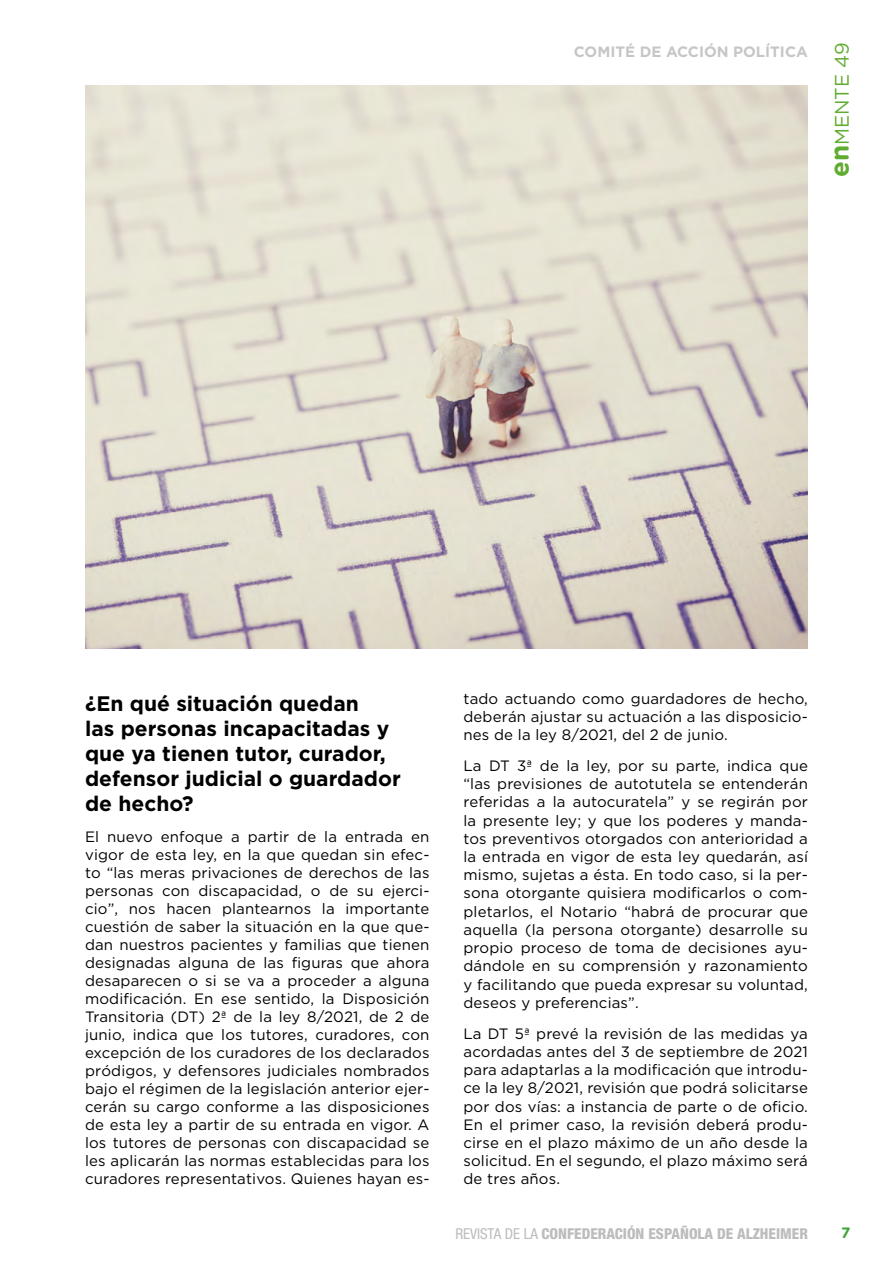
<style>
.page{position:relative;width:893px;height:1263px;background:#fff}
.page>*{position:absolute;margin:0;border:0;box-sizing:border-box;transform-origin:0 0}
.t1{font:700 21px/25.2px "Gotham";color:#000}
.t2{font:19.5px "Gotham";color:#60ac30}
.t3{font:15px/18.1px "Gotham";letter-spacing:.01em;color:#000;text-align:justify}
.t4{font:800 condensed 15px "Helvetica Neue LT Std";color:#bcbcbc}
.t5{font:700 15px "Gotham";color:#c6c6c6}
.t6{font:700 15px "Gotham Rounded";color:#3fa535}
.s1{font-family:"Gotham Rounded";font-weight:700;font-size:25.95px}
.s2{font-weight:400}
</style>
<div class="page">
<img style="left:85px;top:85px;width:723px;height:563px">
<p class="t5" style="left:574px;top:43px;width:236px">COMITÉ DE ACCIÓN POLÍTICA</p>
<h2 class="t2" style="left:831px;top:177px;width:136px;rotate:-90deg"><span class="s1">en</span>MENTE 49</h2>
<h1 class="t1" style="left:85px;top:690px;width:317px">¿En qué situación quedan<br>las personas incapacitadas y que ya tienen tutor, curador, defensor judicial o guardador de hecho?</h1>
<p class="t3" style="left:85px;top:828px;width:346px">El nuevo enfoque a partir de la entrada en vigor de esta ley, en la que quedan sin efec&shy;to “las meras privaciones de derechos de las personas con discapacidad, o de su ejerci&shy;cio”, nos hacen plantearnos la importante cuestión de saber la situación en la que que&shy;dan nuestros pacientes y familias que tienen designadas alguna de las figuras que ahora desaparecen o si se va a proceder a alguna modificación. En ese sentido, la Disposición Transitoria (DT) 2ª de la ley 8/2021, de 2 de junio, indica que los tutores, curadores, con excepción de los curadores de los declarados pródigos, y defensores judiciales nombrados bajo el régimen de la legislación anterior ejer&shy;cerán su cargo conforme a las disposiciones de esta ley a partir de su entrada en vigor. A los tutores de personas con discapacidad se les aplicarán las normas establecidas para los curadores representativos. Quienes hayan es-</p>
<p class="t3" style="left:463px;top:689px;width:346px">tado actuando como guardadores de hecho, deberán ajustar su actuación a las disposicio&shy;nes de la ley 8/2021, del 2 de junio.</p>
<p class="t3" style="left:463px;top:756px;width:346px">La DT 3ª de la ley, por su parte, indica que “las previsiones de autotutela se entenderán referidas a la autocuratela” y se regirán por la presente ley; y que los poderes y manda&shy;tos preventivos otorgados con anterioridad a la entrada en vigor de esta ley quedarán, así mismo, sujetas a ésta. En todo caso, si la per&shy;sona otorgante quisiera modificarlos o com&shy;pletarlos, el Notario “habrá de procurar que aquella (la persona otorgante) desarrolle su propio proceso de toma de decisiones ayu&shy;dándole en su comprensión y razonamiento y facilitando que pueda expresar su voluntad, deseos y preferencias”.</p>
<p class="t3" style="left:463px;top:1024px;width:346px">La DT 5ª prevé la revisión de las medidas ya acordadas antes del 3 de septiembre de 2021 para adaptarlas a la modificación que introdu&shy;ce la ley 8/2021, revisión que podrá solicitarse por dos vías: a instancia de parte o de oficio.<br>En el primer caso, la revisión deberá produ&shy;cirse en el plazo máximo de un año desde la solicitud. En el segundo, el plazo máximo será de tres años.</p>
<p class="t4" style="left:455px;top:1224px;width:354px"><span class="s2">REVISTA DE LA</span> CONFEDERACIÓN ESPAÑOLA DE ALZHEIMER</p>
<p class="t6" style="left:841px;top:1222px;width:11px">7</p>
</div>
